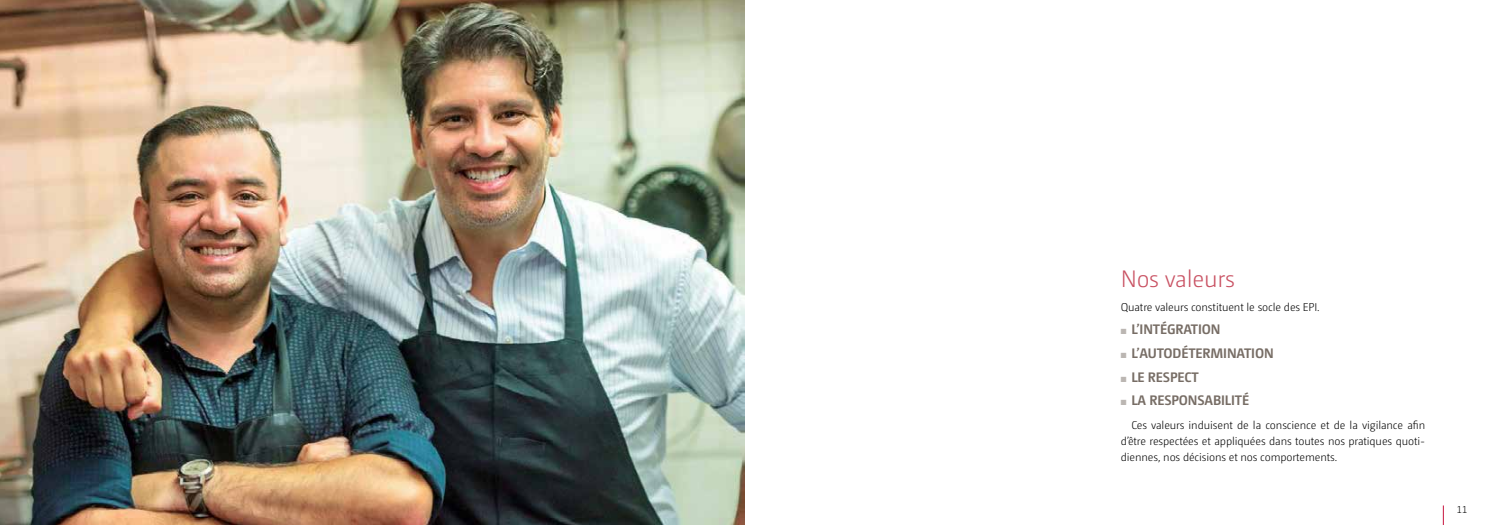
<style>
.page{position:relative;width:1489px;height:525px;background:#fff}
.page>*{position:absolute;margin:0;border:0;box-sizing:border-box;transform-origin:0 0}
.t1{font:300 23.75px "Camingo Dos Pro";letter-spacing:-.01em;color:#c95263}
.t2{font:700 13.75px "Camingo Dos Pro";letter-spacing:-.01em;color:#776d65}
.t3{font:300 11.25px/16.2px "Camingo Dos Pro";letter-spacing:-.01em;color:#000;text-align:justify}
.t4{font:300 10px "Camingo Dos Pro";color:#000}
.s1{color:#bbb6b2}
</style>
<div class="page">
<svg style="left:1442px;top:505px;width:1px;height:19px"></svg>
<img style="left:0;top:0;width:744px;height:524px">
<h1 class="t1" style="left:1120px;top:265px;width:116px">Nos valeurs</h1>
<p class="t3" style="left:1120px;top:298px;width:200px">Quatre valeurs constituent le socle des EPI.</p>
<p class="t2" style="left:1120px;top:321px;width:101px"><span class="s1">■</span> L’INTÉGRATION</p>
<p class="t2" style="left:1120px;top:345px;width:154px"><span class="s1">■</span> L’AUTODÉTERMINATION</p>
<p class="t2" style="left:1120px;top:368px;width:80px"><span class="s1">■</span> LE RESPECT</p>
<p class="t2" style="left:1120px;top:392px;width:130px"><span class="s1">■</span> LA RESPONSABILITÉ</p>
<p class="t3" style="left:1120px;top:416px;width:306px;text-indent:11px">Ces valeurs induisent de la conscience et de la vigilance afin d’être respectées et appliquées dans toutes nos pratiques quoti&shy;diennes, nos décisions et nos comportements.</p>
<p class="t4" style="left:1456px;top:503px;width:12px">11</p>
</div>
